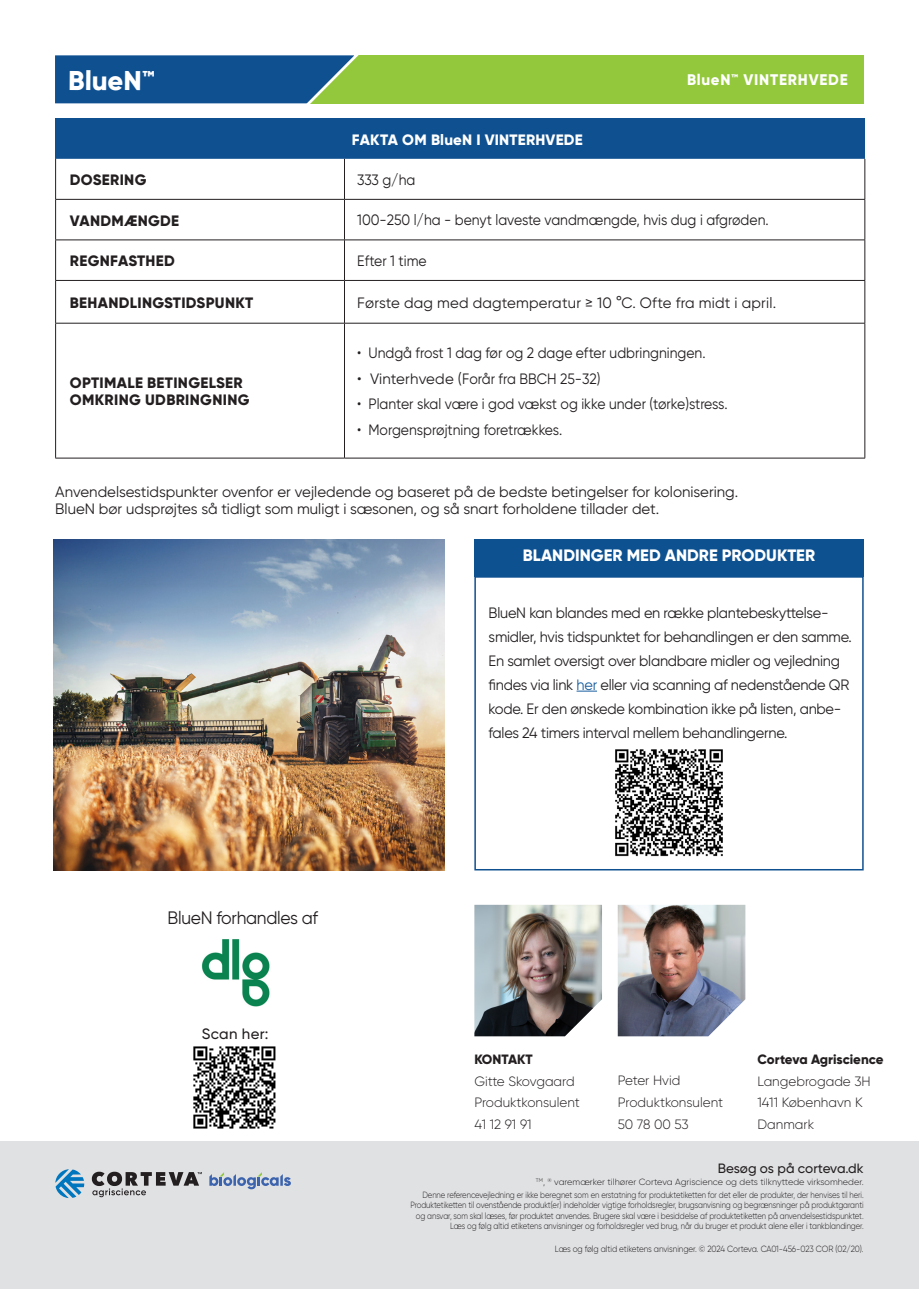
<style>
.page{position:relative;width:919px;height:1289px;background:#fff}
.page>*{position:absolute;margin:0;border:0;box-sizing:border-box;transform-origin:0 0}
.t1{font:800 27.3px "Gilroy";letter-spacing:-.01em;color:#fff}
.t2{font:27.3px "Myriad Pro";color:#fff}
.FICHA-Texto{font:18px "Gilroy";letter-spacing:-.015em;color:#231f20}
.t3{font:800 16.5px "Gilroy";color:#fff}
.t4{font:800 15.45px "Gilroy";letter-spacing:.055em;color:#fff}
.Copy_-_1__9pt_HL{font:15px/24px "Gilroy";letter-spacing:-.015em;color:#231f20}
.ENC-Texto_tabulador{font:15px "Gilroy";color:#231f20;scale:.93 1}
.ENC-Tabla_dato{font:800 15px "Gilroy";letter-spacing:.02em;color:#231f20}
.ENC-Tabla_dato-2{font:15px "Gilroy";letter-spacing:.01em;color:#231f20}
.ENC-Tabla_destacado{font:800 15px "Gilroy";letter-spacing:.01em;color:#fff}
.ENC-Tabla_destacado-2{font:800 15px "Gilroy";letter-spacing:.02em;color:#231f20}
.t5{font:500 15px "Gilroy";letter-spacing:.02em;color:#231f20}
.t6{font:300 13.5px "Gilroy";color:#231f20}
.t7{font:800 13.5px "Gilroy";letter-spacing:-.005em;color:#231f20}
.t8{font:500 13.5px "Gilroy";letter-spacing:-.01em;color:#231f20}
.t9{font:300 9px/10.5px "Gilroy";letter-spacing:-.01em;color:#231f20;text-align:right;scale:.85 1}
.t10{font:300 9px "Gilroy";letter-spacing:-.01em;color:#231f20;scale:.9 1}
.t11{font:300 9px "Gilroy";letter-spacing:-.01em;color:#231f20}
.s1{color:#fff}
.s2{color:#175d9e}
</style>
<div class="page">
<div style="left:0;top:1141px;width:918px;height:147px;background:#e0e1e3"></div>
<svg style="left:209px;top:1172px;width:82px;height:17px"></svg>
<svg style="left:55px;top:1169px;width:29px;height:29px"></svg>
<svg style="left:92px;top:1171px;width:110px;height:26px"></svg>
<img style="left:201px;top:939px;width:69px;height:68px">
<img style="left:474px;top:904px;width:128px;height:132px">
<img style="left:617px;top:904px;width:128px;height:132px">
<img style="left:193px;top:1046px;width:83px;height:83px">
<div style="left:56px;top:118px;width:808px;height:41px;background:#0f5091"></div>
<svg style="left:56px;top:159px;width:808px;height:299px"></svg>
<hr style="left:55px;top:159px;width:1px;height:40px;background:#231f20">
<hr style="left:344px;top:159px;width:1px;height:40px;background:#231f20">
<hr style="left:864px;top:159px;width:1px;height:40px;background:#231f20">
<hr style="left:55px;top:199px;width:289px;height:1px;background:#231f20">
<hr style="left:55px;top:200px;width:1px;height:39px;background:#231f20">
<hr style="left:344px;top:199px;width:521px;height:1px;background:#231f20">
<hr style="left:344px;top:200px;width:1px;height:39px;background:#231f20">
<hr style="left:864px;top:200px;width:1px;height:39px;background:#231f20">
<hr style="left:55px;top:239px;width:289px;height:1px;background:#231f20">
<hr style="left:55px;top:240px;width:1px;height:40px;background:#231f20">
<hr style="left:344px;top:239px;width:521px;height:1px;background:#231f20">
<hr style="left:344px;top:240px;width:1px;height:40px;background:#231f20">
<hr style="left:864px;top:240px;width:1px;height:40px;background:#231f20">
<hr style="left:55px;top:280px;width:289px;height:1px;background:#231f20">
<hr style="left:55px;top:281px;width:1px;height:42px;background:#231f20">
<hr style="left:344px;top:280px;width:521px;height:1px;background:#231f20">
<hr style="left:344px;top:281px;width:1px;height:42px;background:#231f20">
<hr style="left:864px;top:281px;width:1px;height:42px;background:#231f20">
<hr style="left:55px;top:323px;width:289px;height:1px;background:#231f20">
<hr style="left:55px;top:323px;width:1px;height:135px;background:#231f20">
<hr style="left:344px;top:323px;width:521px;height:1px;background:#231f20">
<hr style="left:344px;top:323px;width:1px;height:135px;background:#231f20">
<hr style="left:864px;top:323px;width:1px;height:135px;background:#231f20">
<hr style="left:55px;top:458px;width:289px;height:1px;background:#231f20">
<hr style="left:344px;top:458px;width:521px;height:1px;background:#231f20">
<img style="left:54px;top:539px;width:390px;height:331px">
<svg style="left:576px;top:690px;width:21px;height:1px"></svg>
<div style="left:474px;top:576px;width:389px;height:294px;border:2px solid #0f5091"></div>
<img style="left:615px;top:749px;width:108px;height:108px">
<div style="left:474px;top:539px;width:389px;height:37px;background:#0d5191"></div>
<div style="left:300px;top:55px;width:563px;height:48px;background:#94c83c"></div>
<svg style="left:55px;top:55px;width:309px;height:49px;background:#22608c"></svg>
<p class="t2" style="left:74px;top:63px;width:52px">Blue</p>
<p class="t1" style="left:68px;top:63px;width:88px">BlueN™</p>
<p class="t4" style="left:687px;top:70px;width:162px">BlueN™ VINTERHVEDE</p>
<p class="t4" style="left:701px;top:70px;width:154px">BlueN VINTERHVEDE</p>
<p class="ENC-Tabla_destacado" style="left:352px;top:130px;width:232px">FAKTA OM BlueN I VINTERHVEDE</p>
<p class="ENC-Tabla_dato" style="left:70px;top:170px;width:78px">DOSERING</p>
<p class="ENC-Texto_tabulador" style="left:357px;top:170px;width:64px">333 g/ha</p>
<p class="ENC-Tabla_dato" style="left:70px;top:211px;width:111px">VANDMÆNGDE</p>
<p class="ENC-Texto_tabulador" style="left:357px;top:211px;width:444px">100-250 l/ha - benyt laveste vandmængde, hvis dug i afgrøden.</p>
<p class="ENC-Tabla_dato" style="left:70px;top:251px;width:106px">REGNFASTHED</p>
<p class="ENC-Texto_tabulador" style="left:357px;top:251px;width:76px">Efter 1 time</p>
<p class="ENC-Tabla_destacado-2" style="left:70px;top:293px;width:193px">BEHANDLINGSTIDSPUNKT<span class="s1">T</span></p>
<p class="ENC-Tabla_dato-2" style="left:357px;top:293px;width:420px">Første dag med dagtemperatur ≥ 10 °C. Ofte fra midt i april.</p>
<p class="ENC-Tabla_dato" style="left:70px;top:373px;width:174px">OPTIMALE BETINGELSER</p>
<p class="ENC-Tabla_dato" style="left:70px;top:390px;width:181px">OMKRING UDBRINGNING</p>
<p class="ENC-Texto_tabulador" style="left:357px;top:344px;width:376px">• Undgå frost 1 dag før og 2 dage efter udbringningen.</p>
<p class="Copy_-_1__9pt_HL" style="left:357px;top:366px;width:245px">• Vinterhvede (Forår fra BBCH 25-32)</p>
<p class="ENC-Texto_tabulador" style="left:357px;top:395px;width:399px">• Planter skal være i god vækst og ikke under (tørke)stress.</p>
<p class="ENC-Texto_tabulador" style="left:357px;top:420px;width:222px">• Morgensprøjtning foretrækkes.</p>
<p class="Copy_-_1__9pt_HL" style="left:55px;top:480px;width:684px">Anvendelsestidspunkter ovenfor er vejledende og baseret på de bedste betingelser for kolonisering.</p>
<p class="Copy_-_1__9pt_HL" style="left:55px;top:496px;width:605px">BlueN bør udsprøjtes så tidligt som muligt i sæsonen, og så snart forholdene tillader det.</p>
<p class="t3" style="left:523px;top:544px;width:294px">BLANDINGER MED ANDRE PRODUKTER</p>
<p class="FICHA-Texto" style="left:168px;top:906px;width:152px">BlueN forhandles af</p>
<p class="t5" style="left:202px;top:1024px;width:68px">Scan her:</p>
<p class="Copy_-_1__9pt_HL" style="left:488px;top:600px;width:364px">BlueN kan blandes med en række plantebeskyttelse&shy;smidler, hvis tidspunktet for behandlingen er den samme.<br>En samlet oversigt over blandbare midler og vejledning findes via link <span class="s2">her</span> eller via scanning af nedenstående QR kode. Er den ønskede kombination ikke på listen, anbe&shy;fales 24 timers interval mellem behandlingerne.</p>
<p class="t7" style="left:474px;top:1050px;width:60px">KONTAKT</p>
<p class="t6" style="left:474px;top:1072px;width:102px">Gitte Skovgaard</p>
<p class="t6" style="left:474px;top:1094px;width:107px">Produktkonsulent</p>
<p class="t6" style="left:474px;top:1116px;width:59px">41 12 91 91</p>
<p class="t6" style="left:617px;top:1072px;width:64px">Peter Hvid</p>
<p class="t6" style="left:617px;top:1094px;width:107px">Produktkonsulent</p>
<p class="t6" style="left:617px;top:1115px;width:72px">50 78 00 53</p>
<p class="t7" style="left:757px;top:1050px;width:127px">Corteva Agriscience</p>
<p class="t6" style="left:757px;top:1072px;width:115px">Langebrogade 3H</p>
<p class="t6" style="left:757px;top:1094px;width:107px">1411 København K</p>
<p class="t6" style="left:757px;top:1116px;width:58px">Danmark</p>
<p class="t8" style="left:717px;top:1159px;width:147px">Besøg os på corteva.dk</p>
<p class="t11" style="left:536px;top:1176px;width:329px"><sup>TM</sup>, <sup>®</sup> varemærker tilhører Corteva Agriscience og dets tilknyttede virksomheder.</p>
<p class="t9" style="left:410px;top:1189px;width:535px">Denne referencevejledning er ikke beregnet som en erstatning for produktetiketten for det eller de produkter, der henvises til heri.<br>Produktetiketten til ovenstående produkt(er) indeholder vigtige forholdsregler, brugsanvisning og begrænsninger på produktgaranti og ansvar, som skal læses, før produktet anvendes. Brugere skal være i besiddelse af produktetiketten på anvendelsestidspunktet.<br>Læs og følg altid etiketens anvisninger og forholdsregler ved brug, når du bruger et produkt alene eller i tankblandinger.</p>
<p class="t10" style="left:555px;top:1242px;width:344px">Læs og følg altid etiketens anvisninger. © 2024 Corteva. CA01-456-023 COR (02/20).</p>
</div>
